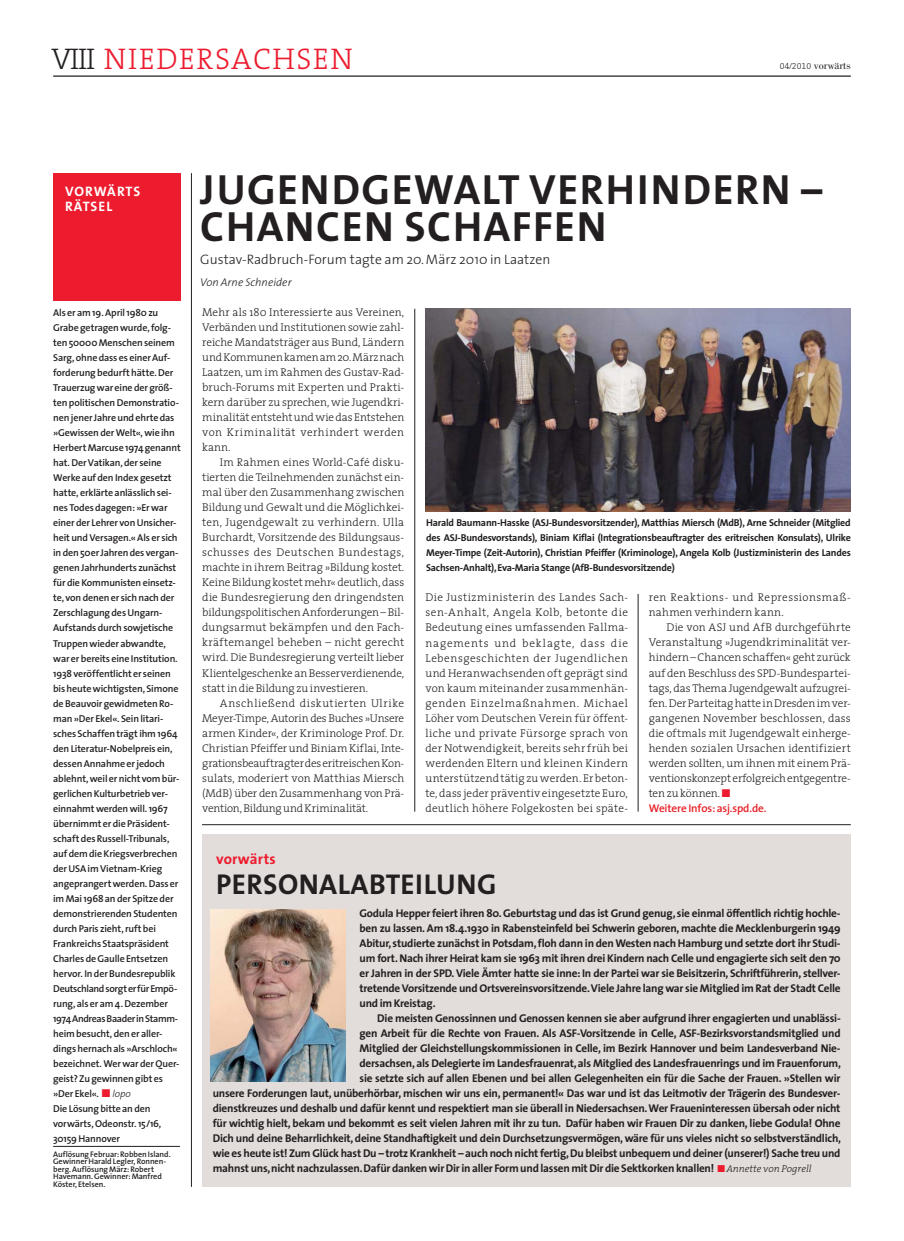
<style>
.page{position:relative;width:904px;height:1241px;background:#fff}
.page>*{position:absolute;margin:0;border:0;box-sizing:border-box;transform-origin:0 0}
.t1{font:42.5px/37.5px "The Sans Bold Caps";letter-spacing:.035em;color:#231f20}
.t2{font:30px "The Serif Light Caps";letter-spacing:.05em;color:#ed1b2e}
.t3{font:28.75px "The Sans Bold Caps";letter-spacing:.015em;color:#231f20}
.t4{font:700 15px "The Sans";letter-spacing:.015em;color:#ed1b2e}
.t5{font:300 13.75px "The Sans";letter-spacing:.005em;color:#231f20}
.t6{font:700 13.75px/15px "The Sans";letter-spacing:.065em;color:#fff}
.t7{font:300 11.25px/15px "The Serif";letter-spacing:.005em;color:#231f20;text-align:justify}
.t8{font:700 11.25px/15px "The Sans";letter-spacing:-.02em;color:#231f20;text-align:justify}
.t9{font:300 11.25px/15px "The Serif";letter-spacing:.035em;color:#231f20}
.t10{font:600 11.25px "The Sans";letter-spacing:-.01em;color:#ea1d25}
.t11{font:italic 300 11.25px "The Sans";letter-spacing:.005em;color:#231f20}
.t12{font:11.25px "Bodoni";color:#231f20}
.t13{font:600 10px/15px "The Sans";letter-spacing:-.015em;color:#231f20}
.t14{font:700 10px/15px "The Sans";letter-spacing:-.02em;color:#231f20;text-align:justify}
.t15{font:600 8.12px/7.5px "The Sans";letter-spacing:-.005em;color:#231f20}
.s1{color:#231f20}
.s2{font-family:"The Serif Light Expert";font-size:8.75px}
.s3{color:#ed1b2e}
.s4{font-weight:300;font-style:italic}
.s5{font-family:"The Serif";font-weight:300;font-style:italic;font-size:10px}
</style>
<div class="page">
<div style="left:202px;top:834px;width:648px;height:352px;background:#e2ddda"></div>
<hr style="left:53px;top:75px;width:797px;height:2px;background:#231f20">
<hr style="left:191px;top:173px;width:1px;height:1013px;background:#231f20">
<div style="left:53px;top:173px;width:128px;height:128px;background:#ed1b2e"></div>
<hr style="left:53px;top:1145px;width:127px;height:1px;background:#231f20">
<hr style="left:202px;top:824px;width:648px;height:1px;background:#231f20">
<hr style="left:414px;top:309px;width:1px;height:502px;background:#231f20">
<hr style="left:638px;top:594px;width:1px;height:217px;background:#231f20">
<img style="left:425px;top:309px;width:425px;height:202px">
<img style="left:211px;top:909px;width:134px;height:172px">
<h2 class="t2" style="left:51px;top:41px;width:303px"><span class="s1">VIII</span> NIEDERSACHSEN</h2>
<p class="t12" style="left:779px;top:61px;width:72px"><span class="s2">04/2010</span> vorwärts</p>
<p class="t6" style="left:65px;top:184px;width:77px">VORWÄRTS<br>RÄTSEL</p>
<p class="t13" style="left:53px;top:306px;width:129px">Als er am 19. April 1980 zu<br>Grabe getragen wurde, folg&shy;ten 50000 Menschen seinem<br>Sarg, ohne dass es einer Auf&shy;forderung bedurft hätte. Der<br>Trauerzug war eine der größ&shy;ten politischen Demonstratio&shy;nen jener Jahre und ehrte das »Gewissen der Welt«, wie ihn<br>Herbert Marcuse 1974 genannt hat. Der Vatikan, der seine<br>Werke auf den Index gesetzt hatte, erklärte anlässlich sei&shy;nes Todes dagegen: »Er war einer der Lehrer von Unsicher&shy;heit und Versagen.« Als er sich in den 50er Jahren des vergan&shy;genen Jahrhunderts zunächst für die Kommunisten einsetz&shy;te, von denen er sich nach der<br>Zerschlagung des Ungarn-<br>Aufstands durch sowjetische<br>Truppen wieder abwandte, war er bereits eine Institution.<br>1938 veröffentlicht er seinen bis heute wichtigsten, Simone de Beauvoir gewidmeten Ro&shy;man »Der Ekel«. Sein litari&shy;sches Schaffen trägt ihm 1964 den Literatur-Nobelpreis ein, dessen Annahme er jedoch ablehnt, weil er nicht vom bür&shy;gerlichen Kulturbetrieb ver&shy;einnahmt werden will. 1967 übernimmt er die Präsident&shy;schaft des Russell-Tribunals, auf dem die Kriegsverbrechen der USA im Vietnam-Krieg angeprangert werden. Dass er im Mai 1968 an der Spitze der demonstrierenden Studenten durch Paris zieht, ruft bei<br>Frankreichs Staatspräsident<br>Charles de Gaulle Entsetzen hervor. In der Bundesrepublik<br>Deutschland sorgt er für Empö&shy;rung, als er am 4. Dezember<br>1974 Andreas Baader in Stamm&shy;heim besucht, den er aller&shy;dings hernach als »Arschloch« bezeichnet. Wer war der Quer&shy;geist? Zu gewinnen gibt es »Der Ekel«. <span class="s3">■</span> <span class="s4">lopo<br></span>Die Lösung bitte an den vorwärts, Odeonstr. 15/16,<br>30159 Hannover</p>
<p class="t15" style="left:53px;top:1150px;width:119px">Auflösung Februar: Robben Island.<br>Gewinner Harald Legler, Ronnen&shy;berg. Auflösung März: Robert<br>Havemann. Gewinner: Manfred<br>Köster, Etelsen.</p>
<h1 class="t1" style="left:200px;top:170px;width:623px">JUGENDGEWALT VERHINDERN –<br>CHANCEN SCHAFFEN</h1>
<p class="t5" style="left:200px;top:254px;width:351px">Gustav-Radbruch-Forum tagte am 20. März 2010 in Laatzen</p>
<p class="t11" style="left:200px;top:278px;width:93px">Von Arne Schneider</p>
<p class="t7" style="left:202px;top:305px;width:203px">Mehr als 180 Interessierte aus Vereinen, Verbänden und Institutionen sowie zahl&shy;reiche Mandatsträger aus Bund, Ländern und Kommunen kamen am 20. März nach Laatzen, um im Rahmen des Gustav-Rad&shy;bruch-Forums mit Experten und Prakti&shy;kern darüber zu sprechen, wie Jugendkri&shy;minalität entsteht und wie das Entstehen von Kriminalität verhindert werden kann.</p>
<p class="t7" style="left:202px;top:455px;width:203px;text-indent:18px">Im Rahmen eines World-Café disku&shy;tierten die Teilnehmenden zunächst ein&shy;mal über den Zusammenhang zwischen Bildung und Gewalt und die Möglichkei&shy;ten, Jugendgewalt zu verhindern. Ulla Burchardt, Vorsitzende des Bildungsaus&shy;schusses des Deutschen Bundestags, machte in ihrem Beitrag »Bildung kostet.<br>Keine Bildung kostet mehr« deutlich, dass die Bundesregierung den dringendsten bildungspolitischen Anforderungen – Bil&shy;dungsarmut bekämpfen und den Fach&shy;kräftemangel beheben – nicht gerecht wird. Die Bundesregierung verteilt lieber Klientelgeschenke an Besserverdienende, statt in die Bildung zu investieren.</p>
<p class="t7" style="left:202px;top:695px;width:203px;text-indent:18px">Anschließend diskutierten Ulrike Meyer-Timpe, Autorin des Buches »Unsere armen Kinder«, der Kriminologe Prof. Dr.<br>Christian Pfeiffer und Biniam Kiflai, Inte&shy;grationsbeauftragter des eritreischen Kon&shy;sulats, moderiert von Matthias Miersch (MdB) über den Zusammenhang von Prä&shy;vention, Bildung und Kriminalität.</p>
<p class="t14" style="left:426px;top:515px;width:426px">Harald Baumann-Hasske (ASJ-Bundesvorsitzender), Matthias Miersch (MdB), Arne Schneider (Mitglied des ASJ-Bundesvorstands), Biniam Kiflai (Integrationsbeauftragter des eritreischen Konsulats), Ulrike Meyer-Timpe (Zeit-Autorin), Christian Pfeiffer (Kriminologe), Angela Kolb (Justizministerin des Landes Sachsen-Anhalt), Eva-Maria Stange (AfB-Bundesvorsitzende)</p>
<p class="t7" style="left:425px;top:590px;width:204px">Die Justizministerin des Landes Sach&shy;sen-Anhalt, Angela Kolb, betonte die Bedeutung eines umfassenden Fallma&shy;nagements und beklagte, dass die Lebensgeschichten der Jugendlichen und Heranwachsenden oft geprägt sind von kaum miteinander zusammenhän&shy;genden Einzelmaßnahmen. Michael Löher vom Deutschen Verein für öffent&shy;liche und private Fürsorge sprach von der Notwendigkeit, bereits sehr früh bei werdenden Eltern und kleinen Kindern unterstützend tätig zu werden. Er beton&shy;te, dass jeder präventiv eingesetzte Euro, deutlich höhere Folgekosten bei späte-</p>
<p class="t9" style="left:648px;top:590px;width:203px">ren Reaktions- und Repressionsmaß&shy;nahmen verhindern kann.</p>
<p class="t7" style="left:648px;top:620px;width:204px;text-indent:18px">Die von ASJ und AfB durchgeführte Veranstaltung »Jugendkriminalität ver&shy;hindern – Chancen schaffen« geht zurück auf den Beschluss des SPD-Bundespartei&shy;tags, das Thema Jugendgewalt aufzugrei&shy;fen. Der Parteitag hatte in Dresden im ver&shy;gangenen November beschlossen, dass die oftmals mit Jugendgewalt einherge&shy;henden sozialen Ursachen identifiziert werden sollten, um ihnen mit einem Prä&shy;ventionskonzept erfolgreich entgegentre&shy;ten zu können. <span class="s3">■</span></p>
<p class="t10" style="left:648px;top:803px;width:119px">Weitere Infos: asj.spd.de.</p>
<h3 class="t4" style="left:216px;top:851px;width:61px">vorwärts</h3>
<h3 class="t3" style="left:216px;top:867px;width:282px">PERSONALABTEILUNG</h3>
<p class="t8" style="left:359px;top:905px;width:482px">Godula Hepper feiert ihren 80. Geburtstag und das ist Grund genug, sie einmal öffentlich richtig hochle&shy;ben zu lassen. Am 18.4.1930 in Rabensteinfeld bei Schwerin geboren, machte die Mecklenburgerin 1949<br>Abitur, studierte zunächst in Potsdam, floh dann in den Westen nach Hamburg und setzte dort ihr Studi&shy;um fort. Nach ihrer Heirat kam sie 1963 mit ihren drei Kindern nach Celle und engagierte sich seit den 70 er Jahren in der SPD. Viele Ämter hatte sie inne: In der Partei war sie Beisitzerin, Schriftführerin, stellver&shy;tretende Vorsitzende und Ortsvereinsvorsitzende. Viele Jahre lang war sie Mitglied im Rat der Stadt Celle und im Kreistag.</p>
<p class="t8" style="left:377px;top:1010px;width:465px">Die meisten Genossinnen und Genossen kennen sie aber aufgrund ihrer engagierten und unablässi-</p>
<p class="t8" style="left:359px;top:1025px;width:482px">gen Arbeit für die Rechte von Frauen. Als ASF-Vorsitzende in Celle, ASF-Bezirksvorstandsmitglied und</p>
<p class="t8" style="left:359px;top:1040px;width:482px">Mitglied der Gleichstellungskommissionen in Celle, im Bezirk Hannover und beim Landesverband Nie-</p>
<p class="t8" style="left:359px;top:1055px;width:483px">dersachsen, als Delegierte im Landesfrauenrat, als Mitglied des Landesfrauenrings und im Frauenforum,</p>
<p class="t8" style="left:359px;top:1070px;width:482px">sie setzte sich auf allen Ebenen und bei allen Gelegenheiten ein für die Sache der Frauen. »Stellen wir</p>
<p class="t8" style="left:213px;top:1085px;width:629px">unsere Forderungen laut, unüberhörbar, mischen wir uns ein, permanent!« Das war und ist das Leitmotiv der Trägerin des Bundesver-</p>
<p class="t8" style="left:213px;top:1100px;width:629px">dienstkreuzes und deshalb und dafür kennt und respektiert man sie überall in Niedersachsen. Wer Fraueninteressen übersah oder nicht</p>
<p class="t8" style="left:213px;top:1115px;width:629px">für wichtig hielt, bekam und bekommt es seit vielen Jahren mit ihr zu tun. Dafür haben wir Frauen Dir zu danken, liebe Godula! Ohne</p>
<p class="t8" style="left:213px;top:1130px;width:630px">Dich und deine Beharrlichkeit, deine Standhaftigkeit und dein Durchsetzungsvermögen, wäre für uns vieles nicht so selbstverständlich,</p>
<p class="t8" style="left:213px;top:1145px;width:629px">wie es heute ist! Zum Glück hast Du – trotz Krankheit – auch noch nicht fertig, Du bleibst unbequem und deiner (unserer!) Sache treu und</p>
<p class="t8" style="left:213px;top:1160px;width:600px">mahnst uns, nicht nachzulassen. Dafür danken wir Dir in aller Form und lassen mit Dir die Sektkorken knallen! <span class="s3">■</span> <span class="s5">Annette von Pogrell</span></p>
</div>
